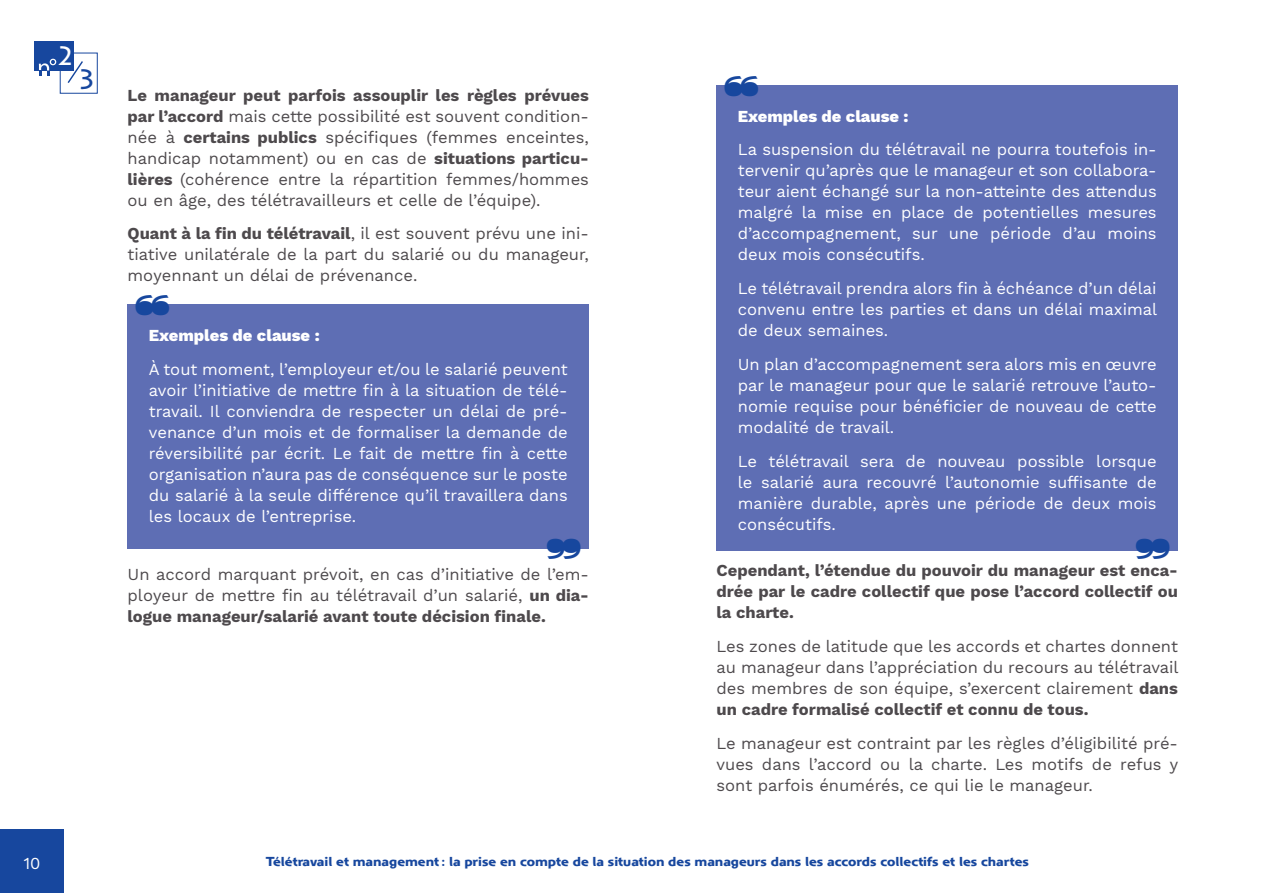
<style>
.page{position:relative;width:1263px;height:893px;background:#fff}
.page>*{position:absolute;margin:0;border:0;box-sizing:border-box;transform-origin:0 0}
.t1{font:600 30px "Work Sans";color:#17479e}
.t2{font:29.1px "Anisette Pro Petite";color:#17479e}
.t3{font:27.75px "Anisette Pro Petite";color:#fff}
.t4{font:16.5px/21px "Work Sans";color:#fff;text-align:justify}
.t5{font:16.5px/21px "Work Sans";color:#4d494c;text-align:justify}
.t6{font:700 16.5px/21px "Work Sans";color:#4d494c;text-align:justify}
.t7{font:800 16.5px "Work Sans";color:#fff}
.t8{font:700 13.5px "Anisette Pro Petite";color:#17479e}
.s1{font-weight:700}
</style>
<div class="page">
<div style="left:0;top:829px;width:64px;height:64px;background:#17479e"></div>
<div style="left:34px;top:41px;width:39px;height:29px;background:#17479e"></div>
<div style="left:60px;top:53px;width:38px;height:41px;border:1px solid #17479e"></div>
<svg style="left:39px;top:59px;width:17px;height:17px"></svg>
<svg style="left:68px;top:61px;width:15px;height:22px"></svg>
<div style="left:716px;top:85px;width:462px;height:466px;background:#5e6eb4"></div>
<div style="left:128px;top:304px;width:461px;height:245px;background:#5e6eb4"></div>
<h3 class="t3" style="left:57px;top:37px;width:17px">2</h3>
<h2 class="t2" style="left:79px;top:60px;width:18px">3</h2>
<p class="t5" style="left:128px;top:85px;width:463px"><span class="s1">Le manageur peut parfois assouplir les règles prévues par l’accord</span> mais cette possibilité est souvent condition&shy;née à <span class="s1">certains publics</span> spécifiques (femmes enceintes, handicap notamment) ou en cas de <span class="s1">situations particu&shy;lières</span> (cohérence entre la répartition femmes/hommes ou en âge, des télétravailleurs et celle de l’équipe).</p>
<p class="t5" style="left:128px;top:224px;width:463px"><span class="s1">Quant à la fin du télétravail</span>, il est souvent prévu une ini&shy;tiative unilatérale de la part du salarié ou du manageur, moyennant un délai de prévenance.</p>
<h1 class="t1" style="left:134px;top:287px;width:39px">❝</h1>
<p class="t7" style="left:149px;top:326px;width:172px">Exemples de clause :</p>
<p class="t4" style="left:149px;top:359px;width:420px">À tout moment, l’employeur et/ou le salarié peuvent avoir l’initiative de mettre fin à la situation de télé&shy;travail. Il conviendra de respecter un délai de pré&shy;venance d’un mois et de formaliser la demande de réversibilité par écrit. Le fait de mettre fin à cette organisation n’aura pas de conséquence sur le poste du salarié à la seule différence qu’il travaillera dans les locaux de l’entreprise.</p>
<h1 class="t1" style="left:583px;top:566px;width:39px;rotate:-180deg">❝</h1>
<p class="t5" style="left:128px;top:564px;width:463px">Un accord marquant prévoit, en cas d’initiative de l’em&shy;ployeur de mettre fin au télétravail d’un salarié, <span class="s1">un dia&shy;logue manageur/salarié avant toute décision finale.</span></p>
<h1 class="t1" style="left:723px;top:68px;width:39px">❝</h1>
<p class="t7" style="left:738px;top:107px;width:172px">Exemples de clause :</p>
<p class="t4" style="left:738px;top:140px;width:420px">La suspension du télétravail ne pourra toutefois in&shy;tervenir qu’après que le manageur et son collabora&shy;teur aient échangé sur la non-atteinte des attendus malgré la mise en place de potentielles mesures d’accompagnement, sur une période d’au moins deux mois consécutifs.</p>
<p class="t4" style="left:738px;top:279px;width:421px">Le télétravail prendra alors fin à échéance d’un délai convenu entre les parties et dans un délai maximal de deux semaines.</p>
<p class="t4" style="left:738px;top:355px;width:420px">Un plan d’accompagnement sera alors mis en œuvre par le manageur pour que le salarié retrouve l’auto&shy;nomie requise pour bénéficier de nouveau de cette modalité de travail.</p>
<p class="t4" style="left:738px;top:451px;width:420px">Le télétravail sera de nouveau possible lorsque le salarié aura recouvré l’autonomie suffisante de manière durable, après une période de deux mois consécutifs.</p>
<p class="t6" style="left:716px;top:561px;width:463px">Cependant, l’étendue du pouvoir du manageur est enca&shy;drée par le cadre collectif que pose l’accord collectif ou la charte.</p>
<p class="t5" style="left:716px;top:636px;width:463px">Les zones de latitude que les accords et chartes donnent au manageur dans l’appréciation du recours au télétravail des membres de son équipe, s’exercent clairement <span class="s1">dans un cadre formalisé collectif et connu de tous.</span></p>
<p class="t5" style="left:716px;top:733px;width:463px">Le manageur est contraint par les règles d’éligibilité pré&shy;vues dans l’accord ou la charte. Les motifs de refus y sont parfois énumérés, ce qui lie le manageur.</p>
<h1 class="t1" style="left:1171px;top:566px;width:39px;rotate:-180deg">❝</h1>
<p class="t4" style="left:23px;top:853px;width:19px">10</p>
<p class="t8" style="left:266px;top:852px;width:765px">Télétravail et management : la prise en compte de la situation des manageurs dans les accords collectifs et les chartes</p>
</div>
